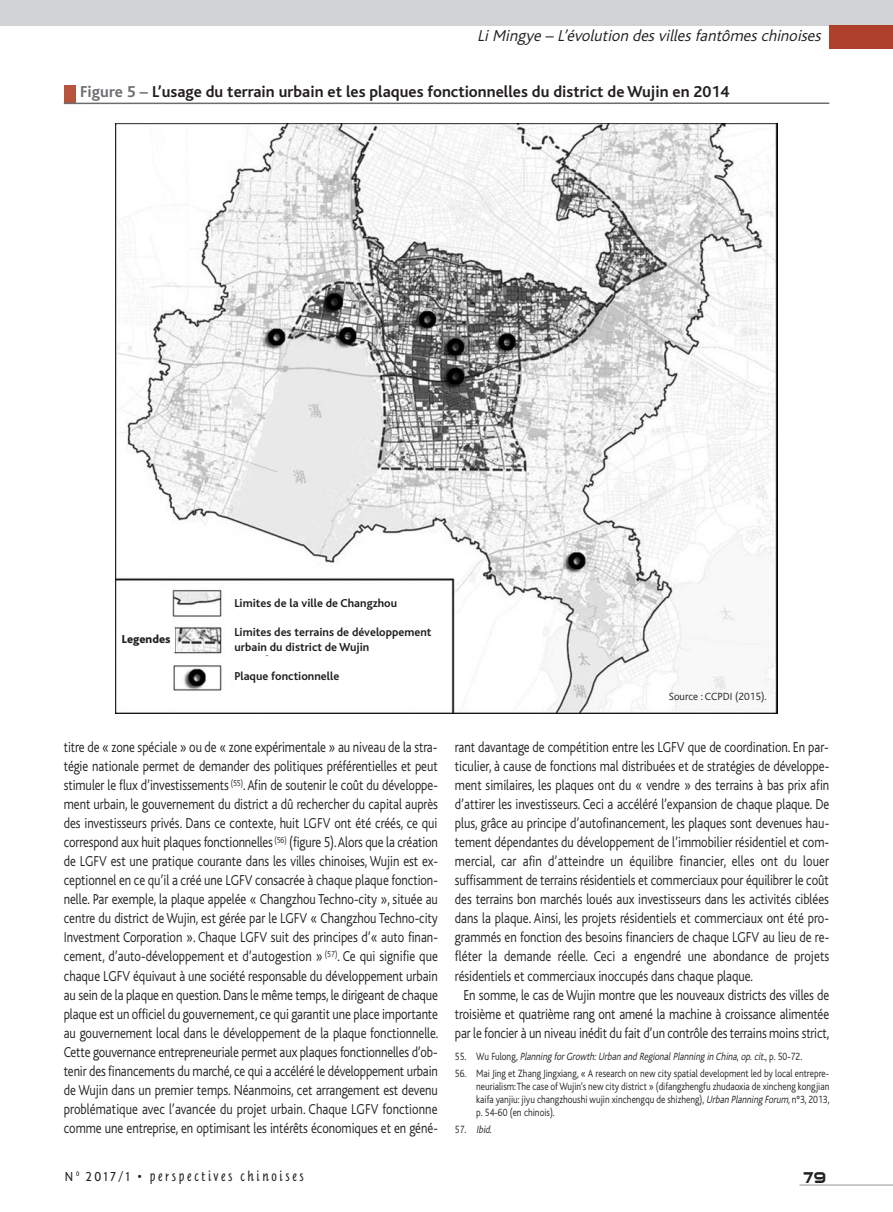
<style>
.page{position:relative;width:893px;height:1212px;background:#fff}
.page>*{position:absolute;margin:0;border:0;box-sizing:border-box;transform-origin:0 0}
.t1{font:700 16.5px "Bliss";color:#231f20}
.t2{font:italic 300 16.5px "Bliss";color:#231f20}
.t3{font:300 15px/19px "Bliss";letter-spacing:-.005em;color:#231f20;text-align:justify;scale:.85 1}
.t4{font:15px "Sui Generis Deluxe";color:#231f20;scale:.9 1}
.t5{font:13.5px "Tannhauser Plain";letter-spacing:.2em;color:#231f20}
.t6{font:700 12px/14.7px "Bliss";color:#231f20}
.t7{font:800 12px "Bliss";color:#231f20}
.t8{font:300 10.95px/12.9px "Bliss";color:#231f20;text-align:justify;scale:.85 1}
.t9{font:italic 300 10.95px "Bliss";color:#231f20;scale:.85 1}
.t10{font:300 10.95px "Bliss";color:#231f20}
.s1{color:#6c6d70}
.s2{font-style:normal}
.s3{font-style:italic}
</style>
<div class="page">
<div style="left:0;top:0;width:893px;height:26px;background:#d1d2d4"></div>
<hr style="left:799px;top:1185px;width:94px;height:1px;background:#939598">
<div style="left:829px;top:25px;width:64px;height:23px;background:#af402b"></div>
<div style="left:64px;top:85px;width:12px;height:18px;background:#b8543c"></div>
<hr style="left:64px;top:102px;width:765px;height:2px;background:#6c6d70">
<img style="left:116px;top:123px;width:661px;height:591px">
<div style="left:118px;top:628px;width:56px;height:24px;background:#fff"></div>
<div style="left:234px;top:626px;width:199px;height:29px;background:#fff"></div>
<div style="left:234px;top:663px;width:199px;height:29px;background:#fff"></div>
<div style="left:234px;top:590px;width:199px;height:28px;background:#fff"></div>
<p class="t2" style="left:477px;top:29px;width:348px">LiMingye – L’évolution desvillesfantômeschinoises</p>
<p class="t1" style="left:80px;top:85px;width:651px"><span class="s1">Figure 5 –</span> L’usage du terrain urbain et les plaques fonctionnelles du district de Wujin en 2014</p>
<p class="t6" style="left:234px;top:597px;width:164px">Limites de la ville de Changzhou</p>
<p class="t7" style="left:122px;top:634px;width:50px">Legendes</p>
<p class="t6" style="left:234px;top:626px;width:199px">Limites des terrains de développement urbain du district de Wujin</p>
<p class="t6" style="left:234px;top:670px;width:106px">Plaque fonctionnelle</p>
<p class="t10" style="left:669px;top:692px;width:99px">Source : CCPDI (2015).</p>
<p class="t3" style="left:64px;top:739px;width:442px">titre de « zone spéciale » ou de « zone expérimentale » au niveau de la stra&shy;tégie nationale permet de demander des politiques préférentielles et peut stimuler le flux d’investissements <sup>(55)</sup>. Afin de soutenir le coût du développe&shy;ment urbain, le gouvernement du district a dû rechercher du capital auprès des investisseurs privés. Dans ce contexte, huit LGFV ont été créés, ce qui correspond aux huit plaques fonctionnelles <sup>(56)</sup> (figure 5). Alors que la création de LGFV est une pratique courante dans les villes chinoises, Wujin est ex&shy;ceptionnel en ce qu’il a créé une LGFV consacrée à chaque plaque fonction&shy;nelle. Par exemple, la plaque appelée « Changzhou Techno-city », située au centre du district de Wujin, est gérée par le LGFV « Changzhou Techno-city Investment Corporation ». Chaque LGFV suit des principes d’« auto finan&shy;cement, d’auto-développement et d’autogestion » <sup>(57)</sup>. Ce qui signifie que chaque LGFV équivaut à une société responsable du développement urbain au sein de la plaque en question. Dans le même temps, le dirigeant de chaque plaque est un officiel du gouvernement, ce qui garantit une place importante au gouvernement local dans le développement de la plaque fonctionnelle.<br>Cette gouvernance entrepreneuriale permet aux plaques fonctionnelles d’ob&shy;tenir des financements du marché, ce qui a accéléré le développement urbain de Wujin dans un premier temps. Néanmoins, cet arrangement est devenu problématique avec l’avancée du projet urbain. Chaque LGFV fonctionne comme une entreprise, en optimisant les intérêts économiques et en géné-</p>
<p class="t3" style="left:455px;top:739px;width:441px">rant davantage de compétition entre les LGFV que de coordination. En par-</p>
<p class="t3" style="left:455px;top:758px;width:442px">ticulier, à cause de fonctions mal distribuées et de stratégies de développe-</p>
<p class="t3" style="left:455px;top:777px;width:442px">ment similaires, les plaques ont du « vendre » des terrains à bas prix afin</p>
<p class="t3" style="left:455px;top:796px;width:442px">d’attirer les investisseurs. Ceci a accéléré l’expansion de chaque plaque. De</p>
<p class="t3" style="left:455px;top:815px;width:442px">plus, grâce au principe d’autofinancement, les plaques sont devenues hau-</p>
<p class="t3" style="left:455px;top:834px;width:442px">tement dépendantes du développement de l’immobilier résidentiel et com-</p>
<p class="t3" style="left:455px;top:853px;width:442px">mercial, car afin d’atteindre un équilibre financier, elles ont du louer</p>
<p class="t3" style="left:455px;top:872px;width:441px">suffisamment de terrains résidentiels et commerciaux pour équilibrer le coût</p>
<p class="t3" style="left:455px;top:891px;width:441px">des terrains bon marchés loués aux investisseurs dans les activités ciblées</p>
<p class="t3" style="left:455px;top:910px;width:442px">dans la plaque. Ainsi, les projets résidentiels et commerciaux ont été pro-</p>
<p class="t3" style="left:455px;top:929px;width:442px">grammés en fonction des besoins financiers de chaque LGFV au lieu de re-</p>
<p class="t3" style="left:455px;top:948px;width:442px">fléter la demande réelle. Ceci a engendré une abondance de projets</p>
<p class="t3" style="left:455px;top:967px;width:352px">résidentiels et commerciaux inoccupés dans chaque plaque.</p>
<p class="t3" style="left:463px;top:986px;width:432px">En somme, le cas de Wujin montre que les nouveaux districts des villes de</p>
<p class="t3" style="left:455px;top:1005px;width:442px">troisième et quatrième rang ont amené la machine à croissance alimentée</p>
<p class="t3" style="left:455px;top:1024px;width:442px">par le foncier à un niveau inédit du fait d’un contrôle des terrains moins strict,</p>
<p class="t9" style="left:455px;top:1052px;width:410px"><span class="s2">5 5 . W u Fu l o n g ,</span> Planning forGrowth:Urban and RegionalPlanning in China<span class="s2">,</span> op.cit<span class="s2">. , p . 5 0 - 7 2 .</span></p>
<p class="t8" style="left:476px;top:1068px;width:417px;text-indent:-21px">56. Mai Jing et Zhang Jingxiang, « A research on new city spatial development led by local entrepre&shy;neurialism: The case of Wujin’s new city district » (difangzhengfu zhudaoxia de xincheng kongjian kaifa yanjiu: jiyu changzhoushi wujin xinchengqu de shizheng), <span class="s3">Urban Planning Forum</span>, n°3, 2013, p. 54-60 (en chinois).</p>
<p class="t8" style="left:455px;top:1124px;width:45px">5 7 . <span class="s3">Ibid</span>.</p>
<p class="t5" style="left:65px;top:1170px;width:240px">N <sup>o</sup> 2017/1 • perspectives chinoises</p>
<p class="t4" style="left:804px;top:1171px;width:27px">79</p>
</div>
